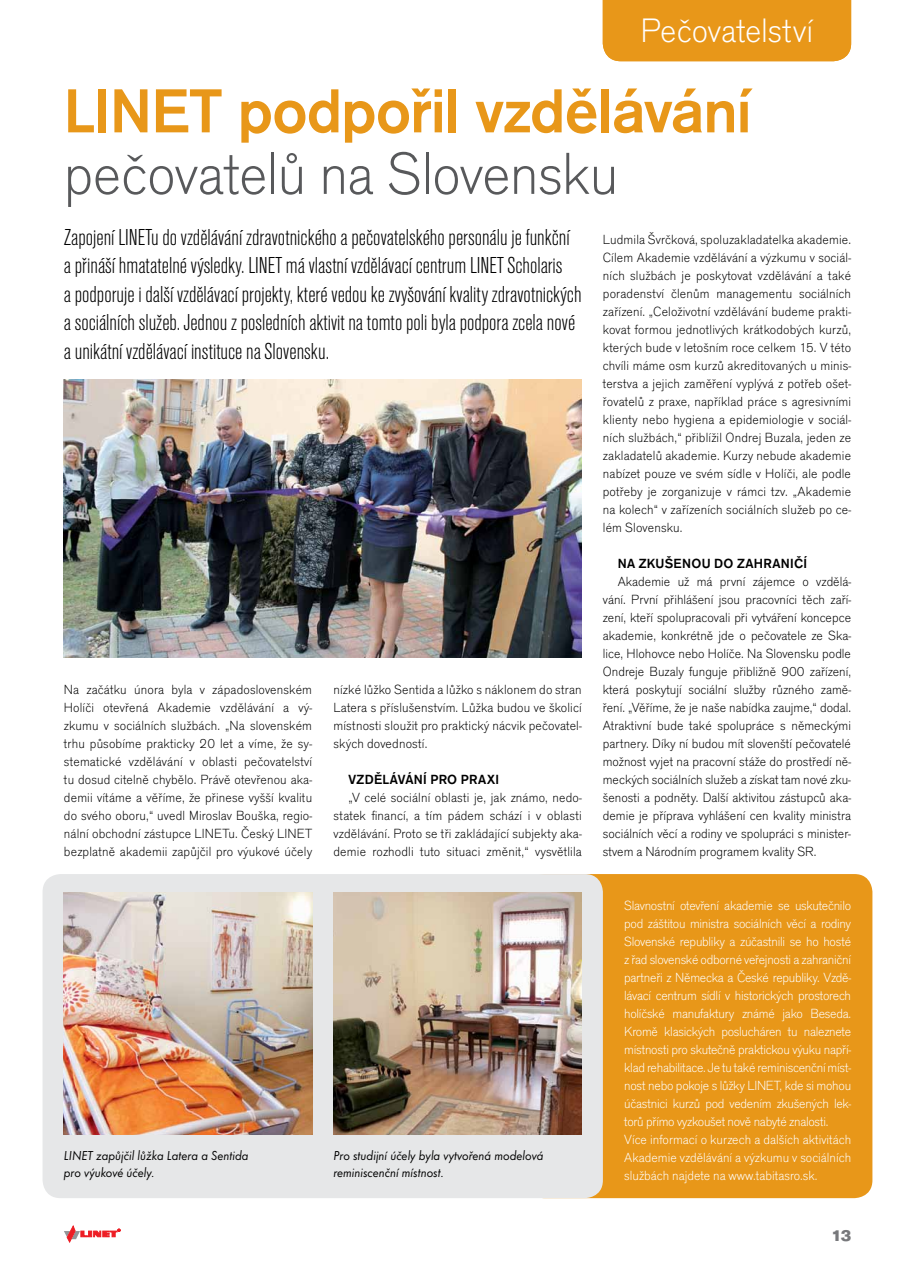
<style>
.page{position:relative;width:915px;height:1276px;background:#fff}
.page>*{position:absolute;margin:0;border:0;box-sizing:border-box;transform-origin:0 0}
.t1{font:500 64.5px "Accius TOT";letter-spacing:-.02em;color:#e89719}
.t2{font:300 61.5px "Accius TOT";letter-spacing:-.015em;color:#58595b}
.t3{font:300 35.25px "Accius TOT";letter-spacing:-.005em;color:#fff}
.t4{font:300 condensed 24px/28.5px "Accius TOT";color:#000}
.t5{font:900 16.5px "Accius TOT";color:#77787b}
.t6{font:300 13.8px/18px "Accius TOT";letter-spacing:.01em;color:#000;text-align:justify}
.t7{font:300 13.8px/18px "Accius TOT";letter-spacing:-.02em;color:#fff}
.t8{font:500 13.8px "Accius TOT";letter-spacing:.115em;color:#000}
.t9{font:13.5px/16.5px "Futura TOT Book Obli";color:#000;scale:.95 1}
</style>
<div class="page">
<svg style="left:64px;top:1226px;width:56px;height:16px"></svg>
<div style="left:602px;top:0;width:248px;height:61px;background:#e89719"></div>
<div style="left:526px;top:874px;width:346px;height:324px;background:#e89719;border-radius:18px"></div>
<div style="left:43px;top:874px;width:559px;height:324px;background:#e6e7e8;border-radius:18px"></div>
<img style="left:64px;top:379px;width:517px;height:279px">
<img style="left:333px;top:892px;width:248px;height:243px">
<img style="left:64px;top:892px;width:248px;height:243px">
<h3 class="t3" style="left:640px;top:11px;width:174px">Pečovatelství</h3>
<h1 class="t1" style="left:64px;top:75px;width:689px">LINET PODPOŘIL VZDĚLÁVÁNÍ</h1>
<h2 class="t2" style="left:64px;top:140px;width:556px">pečovatelů na Slovensku</h2>
<p class="t4" style="left:64px;top:223px;width:519px">Zapojení LINETu do vzdělávání zdravotnického a pečovatelského personálu je funkční a přináší hmatatelné výsledky. LINET má vlastní vzdělávací centrum LINET Scholaris<br>a podporuje i další vzdělávací projekty, které vedou ke zvyšování kvality zdravotnických a sociálních služeb. Jednou z posledních aktivit na tomto poli byla podpora zcela nové a unikátní vzdělávací instituce na Slovensku.</p>
<p class="t6" style="left:602px;top:230px;width:250px">Ludmila Švrčková, spoluzakladatelka akademie.<br>Cílem Akademie vzdělávání a výzkumu v sociál&shy;ních službách je poskytovat vzdělávání a také poradenství členům managementu sociálních zařízení. „Celoživotní vzdělávání budeme prakti&shy;kovat formou jednotlivých krátkodobých kurzů, kterých bude v letošním roce celkem 15. V této chvíli máme osm kurzů akreditovaných u minis&shy;terstva a jejich zaměření vyplývá z potřeb ošet&shy;řovatelů z praxe, například práce s agresivními klienty nebo -hygiena a epidemiologie v sociál&shy;ních službách,“ přiblížil Ondrej Buzala, jeden ze zakladatelů akademie. Kurzy nebude akademie nabízet pouze ve svém sídle v Holíči, ale podle potřeby je zorganizuje v rámci tzv. „Akademie na kolech“ v zařízeních sociálních služeb po ce&shy;lém Slovensku.</p>
<p class="t8" style="left:617px;top:555px;width:190px">NA ZKUŠENOU DO ZAHRANIČÍ</p>
<p class="t6" style="left:602px;top:572px;width:250px;text-indent:15px">Akademie už má první zájemce o vzdělá&shy;vání. První přihlášení jsou pracovníci těch zaří&shy;zení, kteří spolupracovali při vytváření koncepce akademie, konkrétně jde o pečovatele ze Ska&shy;lice, H lohovce nebo Holíče. Na Slovensku podle Ondreje Buzaly funguje přibližně 900 zařízení, která poskytují sociální služby různého zamě&shy;ření. „Věříme, že je naše nabídka zaujme,“ dodal.<br>Atraktivní bude také spolupráce s německými partnery. Díky ní budou mít slovenští pečovatelé možnost vyjet na pracovní stáže do prostředí ně&shy;meckých sociálních služeb a získat tam nové zku&shy;šenosti a podněty. Další aktivitou zástupců aka&shy;demie je příprava vyhlášení cen kvality ministra sociálních věcí a rodiny ve spolupráci s minister&shy;stvem a Národním programem kvality S R.</p>
<p class="t6" style="left:64px;top:680px;width:250px">Na začátku února byla v západoslovenském Holíči otevřená Akademie vzdělávání a vý&shy;zkumu v sociálních službách. „Na slovenském trhu působíme prakticky 20 let a víme, že sy&shy;stematické vzdělávání v oblasti pečovatelství tu dosud citelně chybělo. Právě otevřenou aka&shy;demii vítáme a věříme, že přinese vyšší kvalitu do svého oboru,“ uvedl Miroslav Bouška, regio&shy;nální obchodní zástupce LINETu. Český LINET bezplatně akademii zapůjčil pro výukové účely</p>
<p class="t6" style="left:333px;top:680px;width:250px">nízké lůžko Sentida a lůžko s náklonem do stran Latera s příslušenstvím. Lůžka budou ve školicí místnosti sloužit pro praktický nácvik pečovatel&shy;ských dovedností.</p>
<p class="t8" style="left:348px;top:771px;width:87px">VZDĚLÁVÁNÍ PROPRA</p>
<p class="t8" style="left:487px;top:771px;width:14px">XI</p>
<p class="t6" style="left:333px;top:788px;width:250px;text-indent:15px">„V celé sociální oblasti je, jak známo, nedo&shy;statek financí, a tím pádem schází i v oblasti vzdělávání. Proto se tři zakládající subjekty aka&shy;demie rozhodli tuto situaci změnit,“ vysvětlila</p>
<p class="t9" style="left:64px;top:1147px;width:196px">LINET zapůjčil lůžka Latera a Sentida pro výukové účely.</p>
<p class="t9" style="left:333px;top:1147px;width:222px">Pro studijní účely byla vytvořená modelová reminiscenční místnost.</p>
<p class="t7" style="left:624px;top:896px;width:228px">Slavnostní otevření akademie se uskutečnilo pod záštitou ministra sociálních věcí a rodiny Slovenské republiky a zúčastnili se ho hosté z řad slovenské odborné veřejnosti a zahraniční partneři z Německa a České republiky. Vzdě&shy;lávací centrum sídlí v historických prostorech holíčské manufaktury známé jako Beseda.<br>Kromě klasických poslucháren tu naleznete místnosti pro skutečně praktickou výuku napří&shy;klad rehabilitace. Je tu také reminiscenční míst&shy;nost nebo pokoje s lůžky -LINET, kde si mohou účastnici kurzů pod vedením zkušených lek&shy;torů přímo vyzkoušet nově nabyté znalosti.<br>Více informací o kurzech a dalších aktivitách Akademie vzdělávání a výzkumu v sociálních službách najdete na www.tabitasro.sk.</p>
<p class="t5" style="left:830px;top:1226px;width:21px">13</p>
</div>
